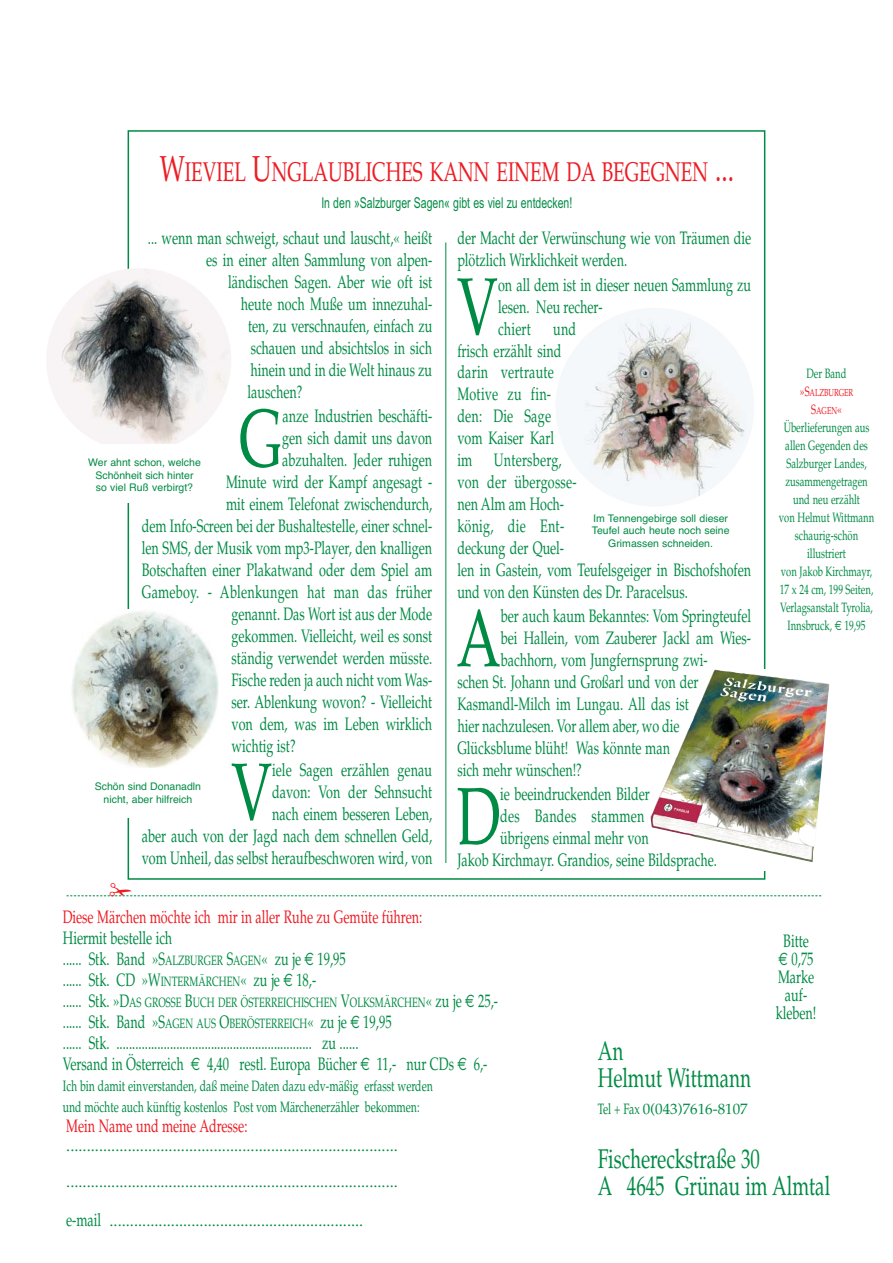
<style>
.page{position:relative;width:893px;height:1263px;background:#fff}
.page>*{position:absolute;margin:0;border:0;box-sizing:border-box;transform-origin:0 0}
.t1{font:81.15px "Palatino";color:#008b44;scale:.7 1}
.t2{font:27px/27px "Palatino";color:#008b44;scale:.7 1}
.t3{font:27px "Palatino";color:#ed1c24;scale:.7 1}
.t4{font:18px/21.9px "Palatino";color:#008b44;scale:.7 1}
.t5{font:18px "Palatino";letter-spacing:.02em;color:#008b44;scale:.7 1}
.t6{font:18px "Palatino";color:#ed1c24;scale:.7 1}
.t7{font:15px "American Typewriter";color:#008b44}
.t8{font:15px/21px "Palatino";color:#008b44;scale:.7 1}
.t9{font:15px "Arial";color:#008b44;scale:.7 1}
.t10{font:13.5px/18px "Palatino";color:#008b44;text-align:center;scale:.7 1}
.t11{font:10.5px/12.6px "Helvetica";color:#008b44;text-align:center}
.t12{font:10.2px/18px "Palatino";color:#ed1c24;text-align:center;scale:.7 1}
.s1{font-size:36px}
.s2{font-size:13.5px}
.s3{font-family:"Euro Sans"}
.s4{font-size:18px}
.s5{font-family:"Euro Sans";font-size:18px}
.s6{font-family:"Palatino";font-size:18px}
</style>
<div class="page">
<hr style="left:445px;top:242px;width:1px;height:621px;background:#008b44">
<img style="left:71px;top:611px;width:148px;height:157px">
<img style="left:555px;top:308px;width:199px;height:199px;border-radius:50%">
<img style="left:650px;top:669px;width:179px;height:193px">
<img style="left:46px;top:268px;width:185px;height:184px;border-radius:50%">
<div style="left:63px;top:444px;width:163px;height:59px;background:#fff"></div>
<svg style="left:67px;top:895px;width:754px;height:1px"></svg>
<h2 class="t3" style="left:160px;top:161px;width:822px"><span class="s1">W</span>IEVIEL <span class="s1">U</span>NGLAUBLICHES KANN EINEM DA BEGEGNEN <span class="s1">...</span></h2>
<p class="t9" style="left:321px;top:197px;width:360px">In den »Salzburger Sagen« gibt es viel zu entdecken!</p>
<p class="t4" style="left:148px;top:229px;width:408px">... wenn man schweigt, schaut und lauscht,« heißt</p>
<p class="t4" style="left:206px;top:251px;width:324px">es in einer alten Sammlung von alpen-</p>
<p class="t4" style="left:228px;top:273px;width:293px">ländischen Sagen. Aber wie oft ist</p>
<p class="t4" style="left:241px;top:295px;width:275px">heute noch Muße um innezuhal-</p>
<p class="t4" style="left:248px;top:317px;width:265px">ten, zu verschnaufen, einfach zu</p>
<p class="t4" style="left:251px;top:339px;width:261px">schauen und absichtslos in sich</p>
<p class="t4" style="left:251px;top:361px;width:261px">hinein und in die Welt hinaus zu</p>
<p class="t4" style="left:248px;top:383px;width:80px">lauschen?</p>
<h1 class="t1" style="left:239px;top:407px;width:63px">G</h1>
<p class="t4" style="left:282px;top:407px;width:216px">anze Industrien beschäfti-</p>
<p class="t4" style="left:282px;top:429px;width:216px">gen sich damit uns davon</p>
<p class="t4" style="left:282px;top:451px;width:216px">abzuhalten. Jeder ruhigen</p>
<p class="t4" style="left:226px;top:473px;width:296px">Minute wird der Kampf angesagt -</p>
<p class="t4" style="left:226px;top:495px;width:296px">mit einem Telefonat zwischendurch,</p>
<p class="t4" style="left:142px;top:517px;width:416px">dem Info-Screen bei der Bushaltestelle, einer schnel-</p>
<p class="t4" style="left:142px;top:539px;width:416px">len SMS, der Musik vom mp3-Player, den knalligen</p>
<p class="t4" style="left:142px;top:561px;width:416px">Botschaften einer Plakatwand oder dem Spiel am</p>
<p class="t5" style="left:142px;top:585px;width:416px">Gameboy. - Ablenkungen hat man das früher</p>
<p class="t4" style="left:232px;top:605px;width:288px">genannt. Das Wort ist aus der Mode</p>
<p class="t4" style="left:232px;top:627px;width:288px">gekommen. Vielleicht, weil es sonst</p>
<p class="t4" style="left:232px;top:649px;width:288px">ständig verwendet werden müsste.</p>
<p class="t4" style="left:232px;top:671px;width:288px">Fische reden ja auch nicht vom Was-</p>
<p class="t4" style="left:232px;top:693px;width:288px">ser. Ablenkung wovon? - Vielleicht</p>
<p class="t4" style="left:232px;top:714px;width:288px">von dem, was im Leben wirklich</p>
<p class="t4" style="left:232px;top:736px;width:93px">wichtig ist?</p>
<h1 class="t1" style="left:231px;top:760px;width:60px">V</h1>
<p class="t11" style="left:88px;top:457px;width:114px">Wer ahnt schon, welche<br>Schönheit sich hinter<br>so viel Ruß verbirgt?</p>
<p class="t4" style="left:142px;top:761px;width:417px;text-align:right">iele Sagen erzählen genau<br>davon: Von der Sehnsucht<br>nach einem besseren Leben,<br>aber auch von der Jagd nach dem schnellen Geld, vom Unheil, das selbst heraufbeschworen wird, von</p>
<p class="t11" style="left:95px;top:781px;width:108px">Schön sind Donanadln nicht, aber hilfreich</p>
<p class="t4" style="left:457px;top:229px;width:421px">der Macht der Verwünschung wie von Träumen die plötzlich Wirklichkeit werden.</p>
<h1 class="t1" style="left:457px;top:275px;width:60px">V</h1>
<p class="t4" style="left:498px;top:276px;width:363px">on all dem ist in dieser neuen Sammlung zu</p>
<p class="t4" style="left:498px;top:298px;width:151px">lesen. Neu recher-</p>
<p class="t5" style="left:498px;top:321px;width:113px">chiert und</p>
<p class="t4" style="left:457px;top:341px;width:150px">frisch erzählt sind</p>
<p class="t5" style="left:457px;top:365px;width:140px">darin vertraute</p>
<p class="t5" style="left:457px;top:387px;width:135px">Motive zu fin-</p>
<p class="t5" style="left:457px;top:409px;width:135px">den: Die Sage</p>
<p class="t4" style="left:457px;top:429px;width:140px">vom Kaiser Karl</p>
<p class="t5" style="left:457px;top:453px;width:151px">im Untersberg,</p>
<p class="t5" style="left:457px;top:475px;width:172px">von der übergosse-</p>
<p class="t4" style="left:457px;top:495px;width:154px">nen Alm am Hoch-</p>
<p class="t5" style="left:457px;top:519px;width:154px">könig, die Ent-</p>
<p class="t4" style="left:457px;top:539px;width:154px">deckung der Quel-</p>
<p class="t4" style="left:457px;top:561px;width:421px">len in Gastein, vom Teufelsgeiger in Bischofshofen</p>
<p class="t4" style="left:457px;top:583px;width:331px">und von den Künsten des Dr. Paracelsus.</p>
<h1 class="t1" style="left:457px;top:607px;width:65px">A</h1>
<p class="t4" style="left:501px;top:607px;width:359px">ber auch kaum Bekanntes: Vom Springteufel</p>
<p class="t11" style="left:592px;top:513px;width:139px">Im Tennengebirge soll dieser<br>Teufel auch heute noch seine<br>Grimassen schneiden.</p>
<p class="t4" style="left:501px;top:629px;width:359px">bei Hallein, vom Zauberer Jackl am Wies-</p>
<p class="t4" style="left:501px;top:651px;width:297px">bachhorn, vom Jungfernsprung zwi-</p>
<p class="t4" style="left:457px;top:673px;width:346px">schen St. Johann und Großarl und von der</p>
<p class="t4" style="left:457px;top:695px;width:332px">Kasmandl-Milch im Lungau. All das ist</p>
<p class="t4" style="left:457px;top:717px;width:319px">hier nachzulesen. Vor allem aber, wo die</p>
<p class="t4" style="left:457px;top:739px;width:305px">Glücksblume blüht! Was könnte man</p>
<p class="t4" style="left:457px;top:761px;width:179px">sich mehr wünschen!?</p>
<h1 class="t1" style="left:456px;top:785px;width:64px">D</h1>
<p class="t4" style="left:500px;top:785px;width:215px">ie beeindruckenden Bilder</p>
<p class="t5" style="left:500px;top:809px;width:207px">des Bandes stammen</p>
<p class="t4" style="left:500px;top:829px;width:214px">übrigens einmal mehr von</p>
<p class="t4" style="left:457px;top:851px;width:372px">Jakob Kirchmayr. Grandios, seine Bildsprache.</p>
<p class="t10" style="left:807px;top:366px;width:59px">Der Band</p>
<p class="t12" style="left:800px;top:385px;width:78px"><span class="s2">»S</span>ALZBURGER<br><span class="s2">S</span>AGEN<span class="s2">«</span></p>
<p class="t10" style="left:779px;top:420px;width:138px">Überlieferungen aus allen Gegenden des<br>Salzburger Landes, zusammengetragen und neu erzählt<br>von Helmut Wittmann schaurig-schön illustriert<br>von Jakob Kirchmayr,<br>17 x 24 cm, 199 Seiten,<br>Verlagsanstalt Tyrolia,<br>Innsbruck, <span class="s3">€</span> 19,95</p>
<p class="t6" style="left:63px;top:909px;width:515px">Diese Märchen möchte ich mir in aller Ruhe zu Gemüte führen:</p>
<p class="t4" style="left:63px;top:929px;width:406px;line-height:21px">Hiermit bestelle ich<br>...... Stk. Band »S<span class="s2">ALZBURGER</span> S<span class="s2">AGEN</span>« zu je <span class="s3">€</span> 19,95 ...... Stk. CD »W<span class="s2">INTERMÄRCHEN</span>« zu je <span class="s3">€</span> 18,-</p>
<p class="t10" style="left:63px;top:995px;width:623px"><span class="s4">...... Stk. »D</span>AS GROSSE <span class="s4">B</span>UCH DER ÖSTERREICHISCHEN <span class="s4">V</span>OLKSMÄRCHEN<span class="s4">« zu je</span> <span class="s5">€</span> <span class="s4">25,-</span></p>
<p class="t4" style="left:63px;top:1013px;width:608px;line-height:21px">...... Stk. Band »S<span class="s2">AGEN AUS</span> O<span class="s2">BERÖSTERREICH</span>« zu je <span class="s3">€</span> 19,95<br>...... Stk. .............................................................. zu ......<br>Versand in Österreich <span class="s3">€</span> 4,40 restl. Europa Bücher <span class="s3">€</span> 11,- nur CDs <span class="s3">€</span> 6,-</p>
<p class="t8" style="left:63px;top:1077px;width:530px">Ich bin damit einverstanden, daß meine Daten dazu edv-mäßig erfasst werden und möchte auch künftig kostenlos Post vom Märchenerzähler bekommen:</p>
<p class="t6" style="left:66px;top:1118px;width:260px">Mein Name und meine Adresse:</p>
<p class="t7" style="left:66px;top:1140px;width:333px">.................................................................................</p>
<p class="t7" style="left:66px;top:1176px;width:333px">.................................................................................</p>
<p class="t7" style="left:66px;top:1215px;width:299px"><span class="s6">e-mail</span> ..............................................................</p>
<p class="t4" style="left:776px;top:934px;width:59px;line-height:18px;text-align:center">Bitte<br><span class="s3">€</span> 0,75<br>Marke auf&shy;kleben!</p>
<h2 class="t2" style="left:598px;top:1040px;width:221px">An<br>Helmut Wittmann</h2>
<p class="t8" style="left:598px;top:1100px;width:216px">Tel + Fax 0(043)7616-8107</p>
<h2 class="t2" style="left:598px;top:1148px;width:334px">Fischereckstraße 30<br>A 4645 Grünau im Almtal</h2>
</div>
